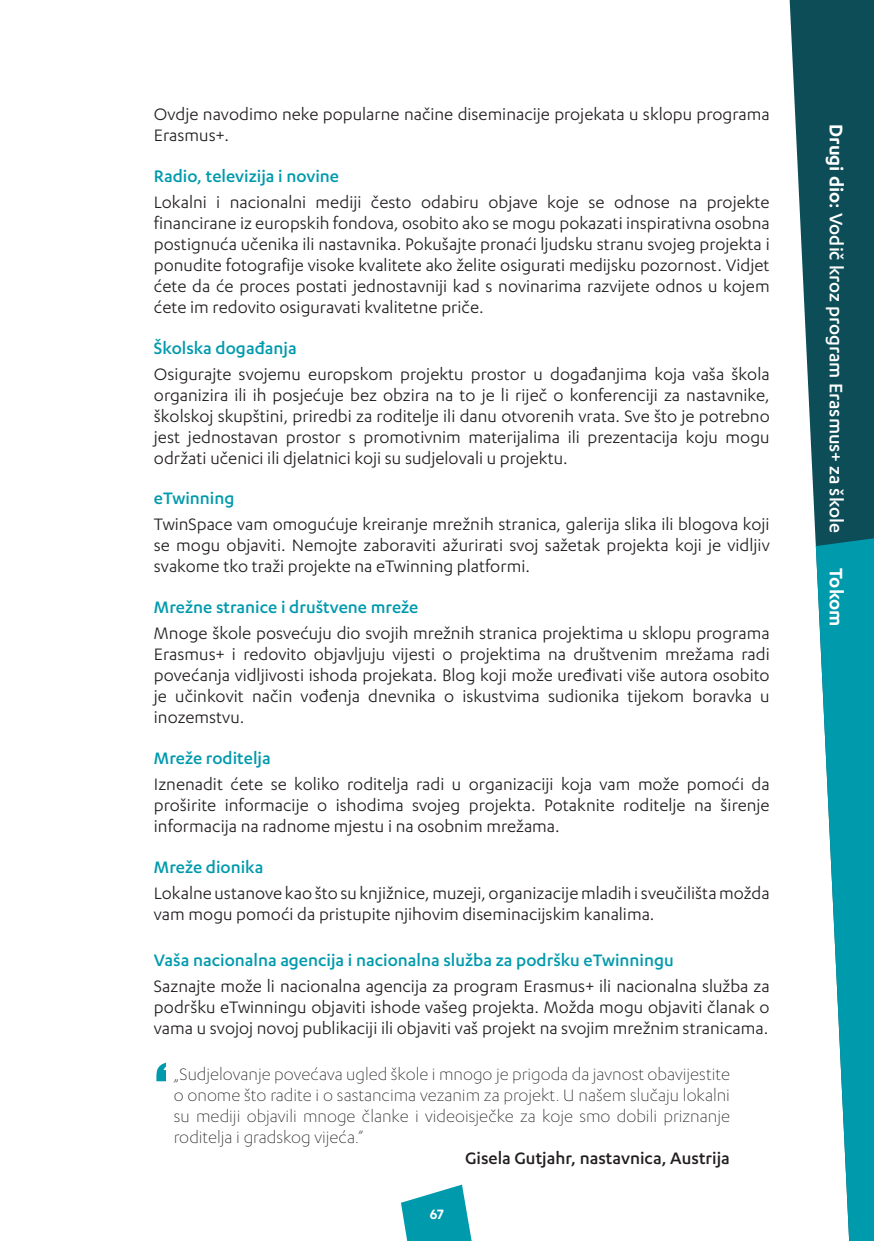
<style>
.page{position:relative;width:874px;height:1241px;background:#fff}
.page>*{position:absolute;margin:0;border:0;box-sizing:border-box;transform-origin:0 0}
.t1{font:72.45px "Impact";color:#009aad}
.t2{font:500 21px "Karbon";color:#fff}
.t3{font:600 21px "Karbon";letter-spacing:-.005em;color:#fff}
.t4{font:19.25px/21px "Karbon";color:#231f20;text-align:justify}
.t5{font:300 19.25px/21px "Karbon";color:#231f20;text-align:justify}
.t6{font:500 19.25px "Karbon";color:#009aad}
.t7{font:500 19.25px "Karbon";color:#231f20}
.t8{font:600 15.75px "Karbon";color:#fff}
.s1{font-weight:600}
</style>
<div class="page">
<svg style="left:789px;top:0;width:84px;height:534px;fill:#0c4d58"></svg>
<svg style="left:815px;top:534px;width:58px;height:706px"></svg>
<svg style="left:401px;top:1184px;width:71px;height:56px"></svg>
<p class="t4" style="left:154px;top:103px;width:617px">Ovdje navodimo neke popularne načine diseminacije projekata u sklopu programa<br>Erasmus+.</p>
<p class="t6" style="left:154px;top:165px;width:187px">Radio, televizija i novine</p>
<p class="t4" style="left:154px;top:191px;width:617px">Lokalni i nacionalni mediji često odabiru objave koje se odnose na projekte financirane iz europskih fondova, osobito ako se mogu pokazati inspirativna osobna postignuća učenika ili nastavnika. Pokušajte pronaći ljudsku stranu svojeg projekta i ponudite fotografije visoke kvalitete ako želite osigurati medijsku pozornost. Vidjet ćete da će proces postati jednostavniji kad s novinarima razvijete odnos u kojem ćete im redovito osiguravati kvalitetne priče.</p>
<p class="t6" style="left:154px;top:337px;width:144px">Školska događanja</p>
<p class="t4" style="left:154px;top:362px;width:617px">Osigurajte svojemu europskom projektu prostor u događanjima koja vaša škola organizira ili ih posjećuje bez obzira na to je li riječ o konferenciji za nastavnike, školskoj skupštini, priredbi za roditelje ili danu otvorenih vrata. Sve što je potrebno jest jednostavan prostor s promotivnim materijalima ili prezentacija koju mogu održati učenici ili djelatnici koji su sudjelovali u projektu.</p>
<p class="t6" style="left:154px;top:487px;width:82px">eTwinning</p>
<p class="t4" style="left:154px;top:513px;width:617px">TwinSpace vam omogućuje kreiranje mrežnih stranica, galerija slika ili blogova koji se mogu objaviti. Nemojte zaboraviti ažurirati svoj sažetak projekta koji je vidljiv svakome tko traži projekte na eTwinning platformi.</p>
<p class="t6" style="left:154px;top:596px;width:266px">Mrežne stranice i društvene mreže</p>
<p class="t4" style="left:154px;top:622px;width:617px">Mnoge škole posvećuju dio svojih mrežnih stranica projektima u sklopu programa Erasmus+ i redovito objavljuju vijesti o projektima na društvenim mrežama radi povećanja vidljivosti ishoda projekata. Blog koji može uređivati više autora osobito je učinkovit način vođenja dnevnika o iskustvima sudionika tijekom boravka u inozemstvu.</p>
<p class="t6" style="left:154px;top:747px;width:118px">Mreže roditelja</p>
<p class="t4" style="left:154px;top:773px;width:617px">Iznenadit ćete se koliko roditelja radi u organizaciji koja vam može pomoći da proširite informacije o ishodima svojeg projekta. Potaknite roditelje na širenje informacija na radnome mjestu i na osobnim mrežama.</p>
<p class="t6" style="left:154px;top:856px;width:111px">Mreže dionika</p>
<p class="t4" style="left:154px;top:882px;width:617px">Lokalne ustanove kao što su knjižnice, muzeji, organizacije mladih i sveučilišta možda vam mogu pomoći da pristupite njihovim diseminacijskim kanalima.</p>
<p class="t6" style="left:154px;top:949px;width:521px">Vaša nacionalna agencija i nacionalna služba za podršku eTwinningu</p>
<p class="t4" style="left:154px;top:974px;width:617px">Saznajte može li nacionalna agencija za program Erasmus+ ili nacionalna služba za podršku eTwinningu objaviti ishode vašeg projekta. Možda mogu objaviti članak o vama u svojoj novoj publikaciji ili objaviti vaš projekt na svojim mrežnim stranicama.</p>
<h1 class="t1" style="left:155px;top:1035px;width:14px">‘</h1>
<p class="t5" style="left:174px;top:1062px;width:557px">„Sudjelovanje povećava ugled škole i mnogo je prigoda da javnost obavijestite o onome što radite i o sastancima vezanim za projekt. U našem slučaju lokalni su mediji objavili mnoge članke i videoisječke za koje smo dobili priznanje roditelja i gradskog vijeća.”</p>
<p class="t7" style="left:465px;top:1146px;width:266px">Gisela Gutjahr, nastavnica, Austrija</p>
<p class="t8" style="left:429px;top:1204px;width:16px">67</p>
<p class="t2" style="left:847px;top:124px;width:410px;rotate:90deg"><span class="s1">Drugi dio</span>: Vodič kroz program Erasmus+ za škole</p>
<p class="t3" style="left:847px;top:567px;width:60px;rotate:90deg">Tokom</p>
</div>
